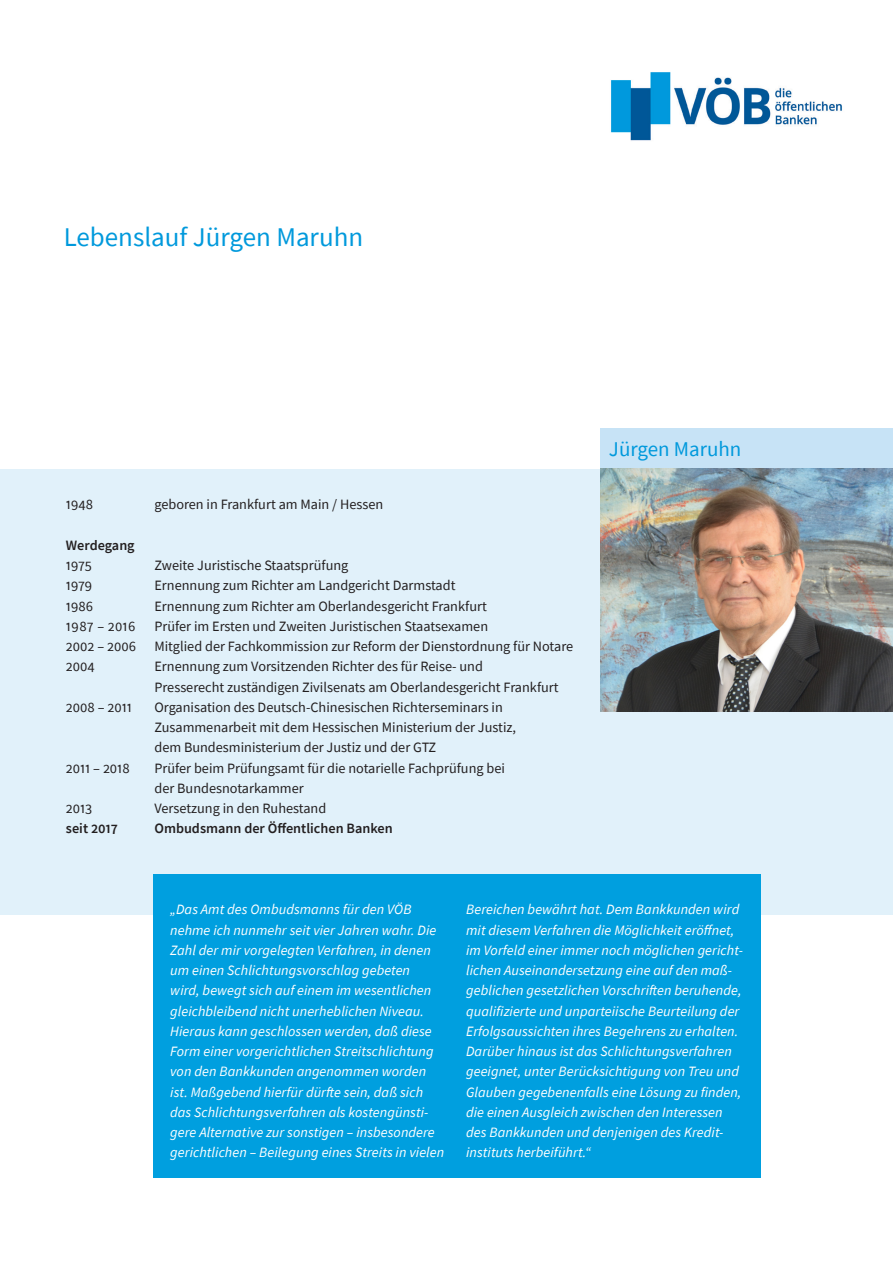
<style>
.page{position:relative;width:893px;height:1263px;background:#fff}
.page>*{position:absolute;margin:0;border:0;box-sizing:border-box;transform-origin:0 0}
._04_Subhead_Semibold{font:27px "Source Sans Pro";color:#0099dc}
._04_Subhead_Semibold-2{font:21px "Source Sans Pro";color:#0099dc}
._05_1_Fließ_linksbün{font:italic 14.25px/20.2px "Source Sans Pro";letter-spacing:.005em;color:#fff}
._05_1_Fließ_linksbün-2{font:14.25px/20.2px "Source Sans Pro";color:#231f20}
._05_1_Fließ_linksbün-3{font:600 14.25px "Source Sans Pro";color:#231f20}
._05_1_Fließ_linksbün-4{font:14.25px "Source Sans Pro";letter-spacing:.02em;color:#231f20}
</style>
<div class="page">
<div style="left:0;top:469px;width:893px;height:445px;background:#e1f1fa"></div>
<div style="left:600px;top:428px;width:293px;height:41px;background:#c7e3f6"></div>
<div style="left:153px;top:874px;width:608px;height:304px;background:#009fdf"></div>
<img style="left:600px;top:469px;width:293px;height:243px">
<img style="left:611px;top:72px;width:231px;height:69px">
<p class="_04_Subhead_Semibold" style="left:64px;top:220px;width:301px">Lebenslauf Jürgen Maruhn</p>
<p class="_05_1_Fließ_linksbün-2" style="left:66px;top:494px;width:29px">1948</p>
<p class="_05_1_Fließ_linksbün-2" style="left:154px;top:494px;width:230px">geboren in Frankfurt am Main / Hessen</p>
<p class="_05_1_Fließ_linksbün-3" style="left:66px;top:536px;width:70px">Werdegang</p>
<p class="_05_1_Fließ_linksbün-2" style="left:66px;top:555px;width:27px">1975</p>
<p class="_05_1_Fließ_linksbün-2" style="left:154px;top:555px;width:196px">Zweite Juristische Staatsprüfung</p>
<p class="_05_1_Fließ_linksbün-2" style="left:66px;top:575px;width:28px">1979</p>
<p class="_05_1_Fließ_linksbün-2" style="left:154px;top:575px;width:303px">Ernennung zum Richter am Landgericht Darmstadt</p>
<p class="_05_1_Fließ_linksbün-2" style="left:66px;top:596px;width:29px">1986</p>
<p class="_05_1_Fließ_linksbün-2" style="left:154px;top:596px;width:334px">Ernennung zum Richter am Oberlandesgericht Frankfurt</p>
<p class="_05_1_Fließ_linksbün-4" style="left:66px;top:617px;width:71px">1987 – 2016</p>
<p class="_05_1_Fließ_linksbün-2" style="left:154px;top:616px;width:335px">Prüfer im Ersten und Zweiten Juristischen Staatsexamen</p>
<p class="_05_1_Fließ_linksbün-2" style="left:66px;top:636px;width:72px">2002 – 2006</p>
<p class="_05_1_Fließ_linksbün-2" style="left:154px;top:636px;width:420px">Mitglied der Fachkommission zur Reform der Dienstordnung für Notare</p>
<p class="_05_1_Fließ_linksbün-2" style="left:66px;top:656px;width:31px">2004</p>
<p class="_05_1_Fließ_linksbün-2" style="left:154px;top:656px;width:406px">Ernennung zum Vorsitzenden Richter des für Reise- und<br>Presserecht zuständigen Zivilsenats am Oberlandesgericht Frankfurt</p>
<p class="_05_1_Fließ_linksbün-2" style="left:66px;top:697px;width:68px">2008 – 2011</p>
<p class="_05_1_Fließ_linksbün-2" style="left:154px;top:697px;width:363px">Organisation des Deutsch-Chinesischen Richterseminars in<br>Zusammenarbeit mit dem Hessischen Ministerium der Justiz, dem Bundesministerium der Justiz und der GTZ</p>
<p class="_05_1_Fließ_linksbün-2" style="left:66px;top:758px;width:65px">2011 – 2018</p>
<p class="_05_1_Fließ_linksbün-2" style="left:154px;top:758px;width:352px">Prüfer beim Prüfungsamt für die notarielle Fachprüfung bei der Bundesnotarkammer</p>
<p class="_05_1_Fließ_linksbün-2" style="left:66px;top:798px;width:28px">2013</p>
<p class="_05_1_Fließ_linksbün-2" style="left:154px;top:798px;width:173px">Versetzung in den Ruhestand</p>
<p class="_05_1_Fließ_linksbün-3" style="left:66px;top:819px;width:54px">seit 2017</p>
<p class="_05_1_Fließ_linksbün-3" style="left:154px;top:819px;width:240px">Ombudsmann der Öffentlichen Banken</p>
<p class="_04_Subhead_Semibold-2" style="left:609px;top:436px;width:134px">Jürgen Maruhn</p>
<p class="_05_1_Fließ_linksbün" style="left:170px;top:899px;width:276px">„Das Amt des Ombudsmanns für den VÖB nehme ich nunmehr seit vier Jahren wahr. Die Zahl der mir vorgelegten Verfahren, in denen um einen Schlichtungsvorschlag gebeten<br>wird, bewegt sich auf einem im wesentlichen gleichbleibend nicht unerheblichen Niveau.<br>Hieraus kann geschlossen werden, daß diese Form einer vorgerichtlichen Streitschlichtung von den Bankkunden angenommen worden ist. Maßgebend hierfür dürfte sein, daß sich das Schlichtungsverfahren als kostengünsti&shy;gere Alternative zur sonstigen – insbesondere gerichtlichen – Beilegung eines Streits in vielen</p>
<p class="_05_1_Fließ_linksbün" style="left:466px;top:899px;width:278px">Bereichen bewährt hat. Dem Bankkunden wird mit diesem Verfahren die Möglichkeit eröffnet, im Vorfeld einer immer noch möglichen gericht&shy;lichen Auseinandersetzung eine auf den maß&shy;geblichen gesetzlichen Vorschriften beruhende, qualifizierte und unparteiische Beurteilung der Erfolgsaussichten ihres Begehrens zu erhalten.<br>Darüber hinaus ist das Schlichtungsverfahren geeignet, unter Berücksichtigung von Treu und Glauben gegebenenfalls eine Lösung zu finden, die einen Ausgleich zwischen den Interessen des Bankkunden und denjenigen des Kredit&shy;instituts herbeiführt.“</p>
</div>
